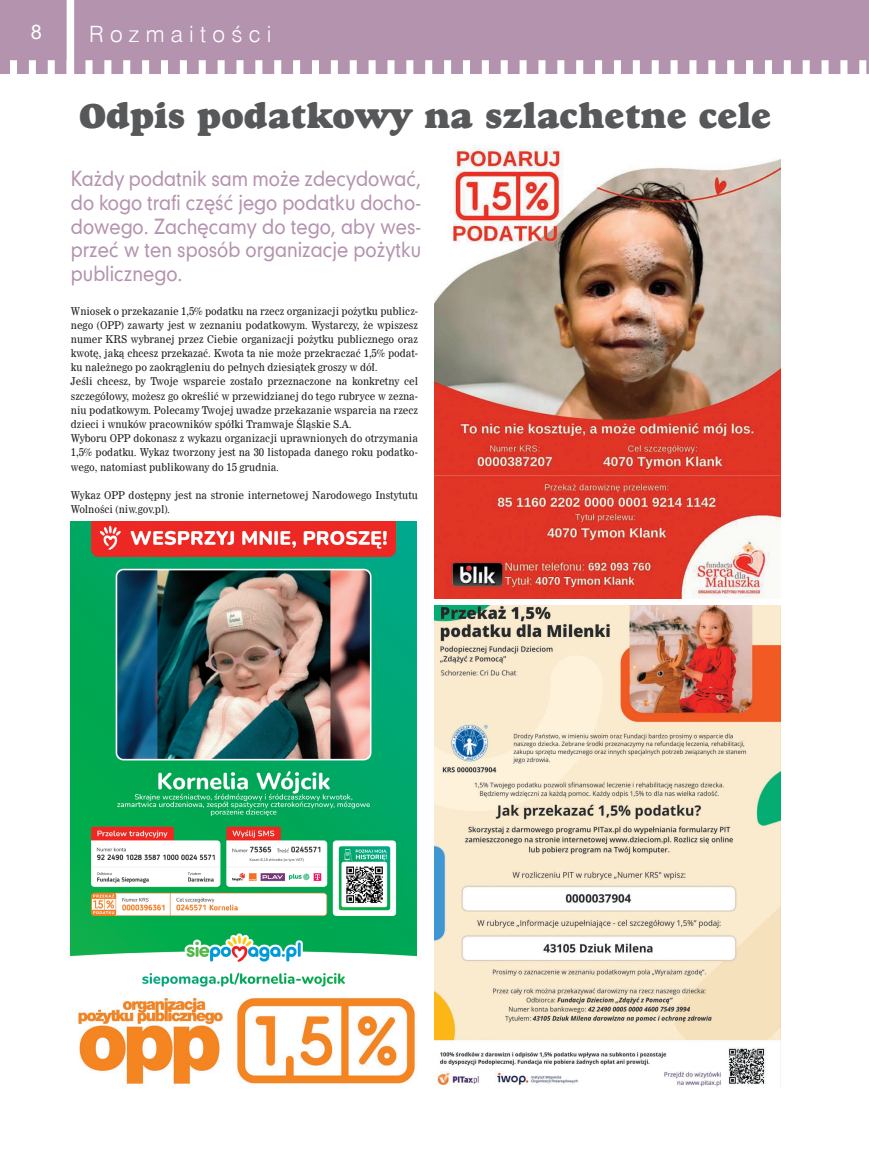
<style>
.page{position:relative;width:869px;height:1149px;background:#fff}
.page>*{position:absolute;margin:0;border:0;box-sizing:border-box;transform-origin:0 0}
.tytul{font:36.25px "Goudy Hvyface EU";color:#57585a}
.t1{font:22.5px "Swis 721 Lt EU";letter-spacing:.28em;color:#fff}
.lead{font:20px/23.8px "Geometric 706 Md EU";color:#b493af;text-align:justify;scale:.9 1}
.t2{font:20px "Arial";color:#fff}
.tekst{font:10.62px/14.1px "News 705 EU";letter-spacing:-.01em;color:#231f20;text-align:justify;scale:.9 1}
</style>
<div class="page">
<div style="left:0;top:0;width:868px;height:73px;background:#b493af"></div>
<hr style="left:0;top:60px;width:1px;height:38px;background:#fff">
<div style="left:10px;top:60px;width:7px;height:38px;background:#fff"></div>
<div style="left:29px;top:60px;width:7px;height:38px;background:#fff"></div>
<div style="left:48px;top:60px;width:7px;height:38px;background:#fff"></div>
<div style="left:85px;top:60px;width:7px;height:38px;background:#fff"></div>
<div style="left:104px;top:60px;width:7px;height:38px;background:#fff"></div>
<div style="left:123px;top:60px;width:7px;height:38px;background:#fff"></div>
<div style="left:142px;top:60px;width:7px;height:38px;background:#fff"></div>
<div style="left:161px;top:60px;width:7px;height:38px;background:#fff"></div>
<div style="left:180px;top:60px;width:7px;height:38px;background:#fff"></div>
<div style="left:199px;top:60px;width:7px;height:38px;background:#fff"></div>
<div style="left:217px;top:60px;width:7px;height:38px;background:#fff"></div>
<div style="left:236px;top:60px;width:7px;height:38px;background:#fff"></div>
<div style="left:255px;top:60px;width:7px;height:38px;background:#fff"></div>
<div style="left:274px;top:60px;width:7px;height:38px;background:#fff"></div>
<div style="left:293px;top:60px;width:7px;height:38px;background:#fff"></div>
<div style="left:312px;top:60px;width:7px;height:38px;background:#fff"></div>
<div style="left:331px;top:60px;width:7px;height:38px;background:#fff"></div>
<div style="left:349px;top:60px;width:7px;height:38px;background:#fff"></div>
<div style="left:368px;top:60px;width:7px;height:38px;background:#fff"></div>
<div style="left:387px;top:60px;width:7px;height:38px;background:#fff"></div>
<div style="left:406px;top:60px;width:7px;height:38px;background:#fff"></div>
<div style="left:425px;top:60px;width:7px;height:38px;background:#fff"></div>
<div style="left:444px;top:60px;width:7px;height:38px;background:#fff"></div>
<div style="left:462px;top:60px;width:8px;height:38px;background:#fff"></div>
<div style="left:481px;top:60px;width:7px;height:38px;background:#fff"></div>
<div style="left:500px;top:60px;width:7px;height:38px;background:#fff"></div>
<div style="left:519px;top:60px;width:7px;height:38px;background:#fff"></div>
<div style="left:538px;top:60px;width:7px;height:38px;background:#fff"></div>
<div style="left:557px;top:60px;width:7px;height:38px;background:#fff"></div>
<div style="left:576px;top:60px;width:7px;height:38px;background:#fff"></div>
<div style="left:594px;top:60px;width:7px;height:38px;background:#fff"></div>
<div style="left:613px;top:60px;width:7px;height:38px;background:#fff"></div>
<div style="left:632px;top:60px;width:7px;height:38px;background:#fff"></div>
<div style="left:651px;top:60px;width:7px;height:38px;background:#fff"></div>
<div style="left:670px;top:60px;width:7px;height:38px;background:#fff"></div>
<div style="left:689px;top:60px;width:7px;height:38px;background:#fff"></div>
<div style="left:708px;top:60px;width:7px;height:38px;background:#fff"></div>
<div style="left:726px;top:60px;width:7px;height:38px;background:#fff"></div>
<div style="left:745px;top:60px;width:7px;height:38px;background:#fff"></div>
<div style="left:764px;top:60px;width:7px;height:38px;background:#fff"></div>
<div style="left:783px;top:60px;width:7px;height:38px;background:#fff"></div>
<div style="left:802px;top:60px;width:7px;height:38px;background:#fff"></div>
<div style="left:821px;top:60px;width:7px;height:38px;background:#fff"></div>
<div style="left:840px;top:60px;width:7px;height:38px;background:#fff"></div>
<div style="left:858px;top:60px;width:7px;height:38px;background:#fff"></div>
<div style="left:67px;top:0;width:7px;height:83px;background:#fff"></div>
<img style="left:434px;top:145px;width:346px;height:453px">
<img style="left:434px;top:605px;width:345px;height:482px">
<img style="left:71px;top:521px;width:345px;height:466px">
<img style="left:78px;top:997px;width:337px;height:88px">
<p class="t2" style="left:20px;top:19px;width:24px">88</p>
<h2 class="t1" style="left:76px;top:20px;width:172px">Wydarzenia</h2>
<p class="t1" style="left:89px;top:20px;width:183px">Rozmaitości</p>
<p class="tytul" style="left:79px;top:94px;width:693px">Odpis podatkowy na szlachetne cele</p>
<p class="lead" style="left:71px;top:167px;width:390px">Każdy podatnik sam może zdecydować, do kogo trafi część jego podatku docho&shy;dowego. Zachęcamy do tego, aby wes&shy;przeć w ten sposób organizacje pożytku publicznego.</p>
<p class="tekst" style="left:71px;top:304px;width:387px">Wniosek o przekazanie 1,5% podatku na rzecz organizacji pożytku publicz&shy;nego (OPP) zawarty jest w zeznaniu podatkowym. Wystarczy, że wpiszesz numer KRS wybranej przez Ciebie organizacji pożytku publicznego oraz kwotę, jaką chcesz przekazać. Kwota ta nie może przekraczać 1,5% podat&shy;ku należnego po zaokrągleniu do pełnych dziesiątek groszy w dół.</p>
<p class="tekst" style="left:71px;top:375px;width:387px">Jeśli chcesz, by Twoje wsparcie zostało przeznaczone na konkretny cel szczegółowy, możesz go określić w przewidzianej do tego rubryce w zezna&shy;niu podatkowym. Polecamy Twojej uwadze przekazanie wsparcia na rzecz dzieci i wnuków pracowników spółki Tramwaje Śląskie S.A.</p>
<p class="tekst" style="left:71px;top:431px;width:387px">Wyboru OPP dokonasz z wykazu organizacji uprawnionych do otrzymania 1,5% podatku. Wykaz tworzony jest na 30 listopada danego roku podatko&shy;wego, natomiast publikowany do 15 grudnia.</p>
<p class="tekst" style="left:71px;top:488px;width:387px">Wykaz OPP dostępny jest na stronie internetowej Narodowego Instytutu<br>Wolności (niw.gov.pl).</p>
</div>
